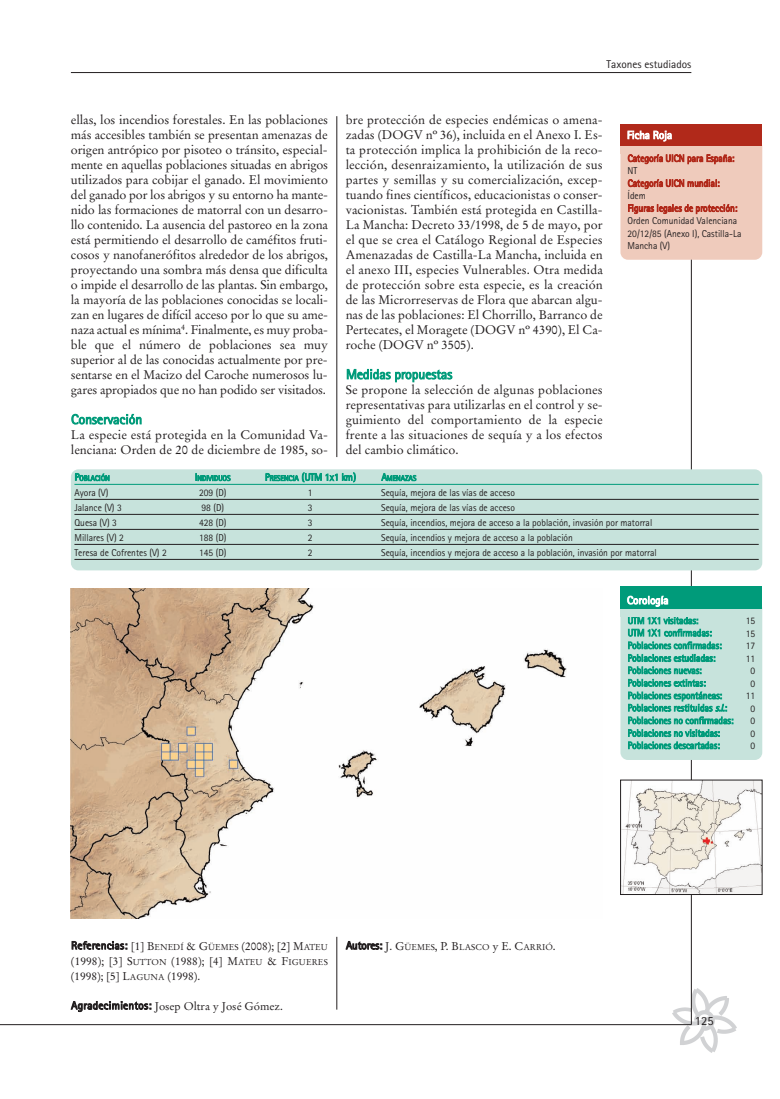
<style>
.page{position:relative;width:780px;height:1099px;background:#fff}
.page>*{position:absolute;margin:0;border:0;box-sizing:border-box;transform-origin:0 0}
.t1{font:13.75px "Rotis Sans Serif";color:#009b7a}
.t2{font:12.5px/15px "Stempel Garamond";color:#231f20;text-align:justify}
.t3{font:12.5px "Rotis Sans Serif";color:#231f20}
.t4{font:11.25px/15px "Stempel Garamond";color:#231f20;text-align:justify}
.t5{font:11.25px "Rotis Sans Serif";color:#fff}
.t6{font:11.25px "Rotis Sans Serif";color:#231f20}
.t7{font:10px/12.5px "Rotis Sans Serif";color:#231f20;scale:.95 1}
.t8{font:10px "Rotis Sans Serif";color:#009b7a;scale:.95 1}
.t9{font:10px "Rotis Sans Serif";color:#b1291a;scale:.95 1}
.t10{font:10px "Rotis Sans Serif";color:#009b7a}
.t11{font:8.5px "Stempel Garamond";color:#231f20}
.t12{font:7.5px "Rotis Sans Serif";color:#009b7a}
.s1{font-size:10px}
.s2{font-size:7.5px}
.s3{font-style:italic}
.s4{font-family:"Rotis Sans Serif"}
.s5{font-size:8.5px}
.s6{font-family:"Rotis Sans Serif";font-size:11.25px}
.s7{font-size:11.25px}
</style>
<div class="page">
<img style="left:672px;top:988px;width:64px;height:64px">
<hr style="left:0;top:1024px;width:691px;height:1px;background:#231f20">
<hr style="left:691px;top:169px;width:1px;height:855px;background:#231f20">
<hr style="left:71px;top:72px;width:620px;height:1px;background:#231f20">
<div style="left:620px;top:139px;width:142px;height:121px;background:#efcbbc;border-radius:8px"></div>
<img style="left:71px;top:588px;width:496px;height:330px">
<div style="left:620px;top:601px;width:142px;height:159px;background:#c7e3dc;border-radius:8px"></div>
<div style="left:71px;top:469px;width:691px;height:101px;background:#c7e3dc;border-radius:8px"></div>
<hr style="left:336px;top:936px;width:1px;height:73px;background:#231f20">
<hr style="left:336px;top:116px;width:1px;height:341px;background:#231f20">
<hr style="left:74px;top:484px;width:684px;height:1px;background:#009b7a">
<hr style="left:74px;top:499px;width:684px;height:1px;background:#231f20">
<hr style="left:74px;top:514px;width:684px;height:1px;background:#231f20">
<hr style="left:74px;top:529px;width:684px;height:1px;background:#231f20">
<hr style="left:74px;top:544px;width:684px;height:1px;background:#231f20">
<hr style="left:74px;top:559px;width:684px;height:1px;background:#231f20">
<img style="left:622px;top:782px;width:138px;height:110px">
<div style="left:620px;top:586px;width:142px;height:25px;background:#009b7a"></div>
<div style="left:620px;top:609px;width:142px;height:7px;background:#c7e3dc"></div>
<div style="left:620px;top:124px;width:142px;height:25px;background:#b1291a"></div>
<div style="left:620px;top:147px;width:142px;height:7px;background:#efcbbc"></div>
<p class="t6" style="left:606px;top:60px;width:86px">Taxones estudiados</p>
<p class="t2" style="left:71px;top:113px;width:259px">ellas, los incendios forestales. En las poblaciones más accesibles también se presentan amenazas de origen antrópico por pisoteo o tránsito, especial&shy;mente en aquellas poblaciones situadas en abrigos utilizados para cobijar el ganado. El movimiento del ganado por los abrigos y su entorno ha mante&shy;nido las formaciones de matorral con un desarro&shy;llo contenido. La ausencia del pastoreo en la zona está permitiendo el desarrollo de caméfitos fruti&shy;cosos y nanofanerófitos alrededor de los abrigos, proyectando una sombra más densa que dificulta o impide el desarrollo de las plantas. Sin embargo, la mayoría de las poblaciones conocidas se locali&shy;zan en lugares de difícil acceso por lo que su ame&shy;naza actual es mínima<sup>4</sup>. Finalmente, es muy proba&shy;ble que el número de poblaciones sea muy superior al de las conocidas actualmente por pre&shy;sentarse en el Macizo del Caroche numerosos lu&shy;gares apropiados que no han podido ser visitados.</p>
<p class="t1" style="left:71px;top:414px;width:73px">Conservación</p>
<p class="t2" style="left:71px;top:428px;width:258px">La especie está protegida en la Comunidad Va&shy;lenciana: Orden de 20 de diciembre de 1985, so-</p>
<p class="t2" style="left:345px;top:113px;width:259px">bre protección de especies endémicas o amena&shy;zadas (DOGV nº 36), incluida en el Anexo I. Es&shy;ta protección implica la prohibición de la reco&shy;lección, desenraizamiento, la utilización de sus partes y semillas y su comercialización, excep&shy;tuando fines científicos, educacionistas o conser&shy;vacionistas. También está protegida en Castilla-La Mancha: Decreto 33/1998, de 5 de mayo, por el que se crea el Catálogo Regional de Especies Amenazadas de Castilla-La Mancha, incluida en el anexo III, especies Vulnerables. Otra medida de protección sobre esta especie, es la creación de las Microrreservas de Flora que abarcan algu&shy;nas de las poblaciones: El Chorrillo, Barranco de Pertecates, el Moragete (DOGV nº 4390), El Ca&shy;roche (DOGV nº 3505).</p>
<p class="t1" style="left:346px;top:369px;width:108px">Medidas propuestas</p>
<p class="t2" style="left:345px;top:383px;width:258px">Se propone la selección de algunas poblaciones representativas para utilizarlas en el control y se&shy;guimiento del comportamiento de la especie frente a las situaciones de sequía y a los efectos del cambio climático.</p>
<p class="t5" style="left:627px;top:131px;width:47px">Ficha Roja</p>
<p class="t9" style="left:627px;top:155px;width:114px">Categoría UICN para España:</p>
<p class="t7" style="left:627px;top:166px;width:12px">NT</p>
<p class="t9" style="left:627px;top:180px;width:98px">Categoría UICN mundial:</p>
<p class="t7" style="left:627px;top:191px;width:21px">Ídem</p>
<p class="t9" style="left:627px;top:205px;width:117px">Figuras legales de protección:</p>
<p class="t7" style="left:627px;top:216px;width:121px">Orden Comunidad Valenciana<br>20/12/85 (Anexo I), Castilla-La<br>Mancha (V)</p>
<p class="t12" style="left:75px;top:475px;width:37px"><span class="s1">P</span>OBLACIÓN</p>
<p class="t12" style="left:195px;top:475px;width:37px"><span class="s1">I</span>NDIVIDUOS</p>
<p class="t10" style="left:265px;top:473px;width:92px">P<span class="s2">RESENCIA</span> (UTM 1<span class="s2">X</span>1 km)</p>
<p class="t12" style="left:381px;top:475px;width:37px"><span class="s1">A</span>MENAZAS</p>
<p class="t7" style="left:74px;top:487px;width:37px">Ayora (V)</p>
<p class="t7" style="left:199px;top:487px;width:30px">209 (D)</p>
<p class="t7" style="left:308px;top:487px;width:7px">1</p>
<p class="t7" style="left:381px;top:487px;width:142px">Sequía, mejora de las vías de acceso</p>
<p class="t7" style="left:74px;top:502px;width:51px">Jalance (V) 3</p>
<p class="t7" style="left:201px;top:502px;width:25px">98 (D)</p>
<p class="t7" style="left:308px;top:502px;width:7px">3</p>
<p class="t7" style="left:381px;top:502px;width:142px">Sequía, mejora de las vías de acceso</p>
<p class="t7" style="left:74px;top:517px;width:46px">Quesa (V) 3</p>
<p class="t7" style="left:199px;top:517px;width:30px">428 (D)</p>
<p class="t7" style="left:308px;top:517px;width:7px">3</p>
<p class="t7" style="left:381px;top:517px;width:287px">Sequía, incendios, mejora de acceso a la población, invasión por matorral</p>
<p class="t7" style="left:74px;top:532px;width:54px">Millares (V) 2</p>
<p class="t7" style="left:199px;top:532px;width:30px">188 (D)</p>
<p class="t7" style="left:308px;top:532px;width:7px">2</p>
<p class="t7" style="left:381px;top:532px;width:203px">Sequía, incendios y mejora de acceso a la población</p>
<p class="t7" style="left:74px;top:547px;width:99px">Teresa de Cofrentes (V) 2</p>
<p class="t7" style="left:199px;top:547px;width:30px">145 (D)</p>
<p class="t7" style="left:308px;top:547px;width:7px">2</p>
<p class="t7" style="left:381px;top:547px;width:292px">Sequía, incendios y mejora de acceso a la población, invasión por matorral</p>
<p class="t5" style="left:627px;top:596px;width:43px">Corología</p>
<p class="t8" style="left:627px;top:617px;width:76px">UTM 1X1 visitadas:</p>
<p class="t7" style="left:745px;top:615px;width:11px">15</p>
<p class="t8" style="left:627px;top:629px;width:90px">UTM 1X1 confirmadas:</p>
<p class="t7" style="left:745px;top:628px;width:11px">15</p>
<p class="t8" style="left:627px;top:642px;width:100px">Poblaciones confirmadas:</p>
<p class="t7" style="left:745px;top:640px;width:11px">17</p>
<p class="t8" style="left:627px;top:654px;width:94px">Poblaciones estudiadas:</p>
<p class="t7" style="left:745px;top:653px;width:11px">11</p>
<p class="t8" style="left:627px;top:667px;width:79px">Poblaciones nuevas:</p>
<p class="t7" style="left:750px;top:665px;width:6px">0</p>
<p class="t8" style="left:627px;top:679px;width:84px">Poblaciones extintas:</p>
<p class="t7" style="left:750px;top:678px;width:6px">0</p>
<p class="t8" style="left:627px;top:692px;width:101px">Poblaciones espontáneas:</p>
<p class="t7" style="left:745px;top:690px;width:11px">11</p>
<p class="t8" style="left:627px;top:704px;width:106px">Poblaciones restituidas <span class="s3">s.l</span>.:</p>
<p class="t7" style="left:750px;top:703px;width:6px">0</p>
<p class="t8" style="left:627px;top:717px;width:113px">Poblaciones no confirmadas:</p>
<p class="t7" style="left:750px;top:715px;width:6px">0</p>
<p class="t8" style="left:627px;top:729px;width:99px">Poblaciones no visitadas:</p>
<p class="t7" style="left:750px;top:728px;width:6px">0</p>
<p class="t8" style="left:627px;top:742px;width:99px">Poblaciones descartadas:</p>
<p class="t7" style="left:750px;top:740px;width:6px">0</p>
<p class="t4" style="left:71px;top:939px;width:258px"><span class="s4">Referencias:</span> [1] B<span class="s5">ENEDÍ</span> &amp; G<span class="s5">ÜEMES</span> (2008); [2] M<span class="s5">ATEU </span>(1998); [3] S<span class="s5">UTTON</span> (1988); [4] M<span class="s5">ATEU</span> &amp; F<span class="s5">IGUERES </span>(1998); [5] L<span class="s5">AGUNA</span> (1998).</p>
<p class="t4" style="left:71px;top:999px;width:213px"><span class="s4">Agradecimientos:</span> Josep Oltra y José Gómez.</p>
<p class="t11" style="left:346px;top:943px;width:211px"><span class="s6">Autores:</span> <span class="s7">J. G</span>ÜEMES<span class="s7">, P. B</span>LASCO <span class="s7">y E. C</span>ARRIÓ<span class="s7">.</span></p>
<p class="t3" style="left:694px;top:1015px;width:20px">125</p>
</div>
